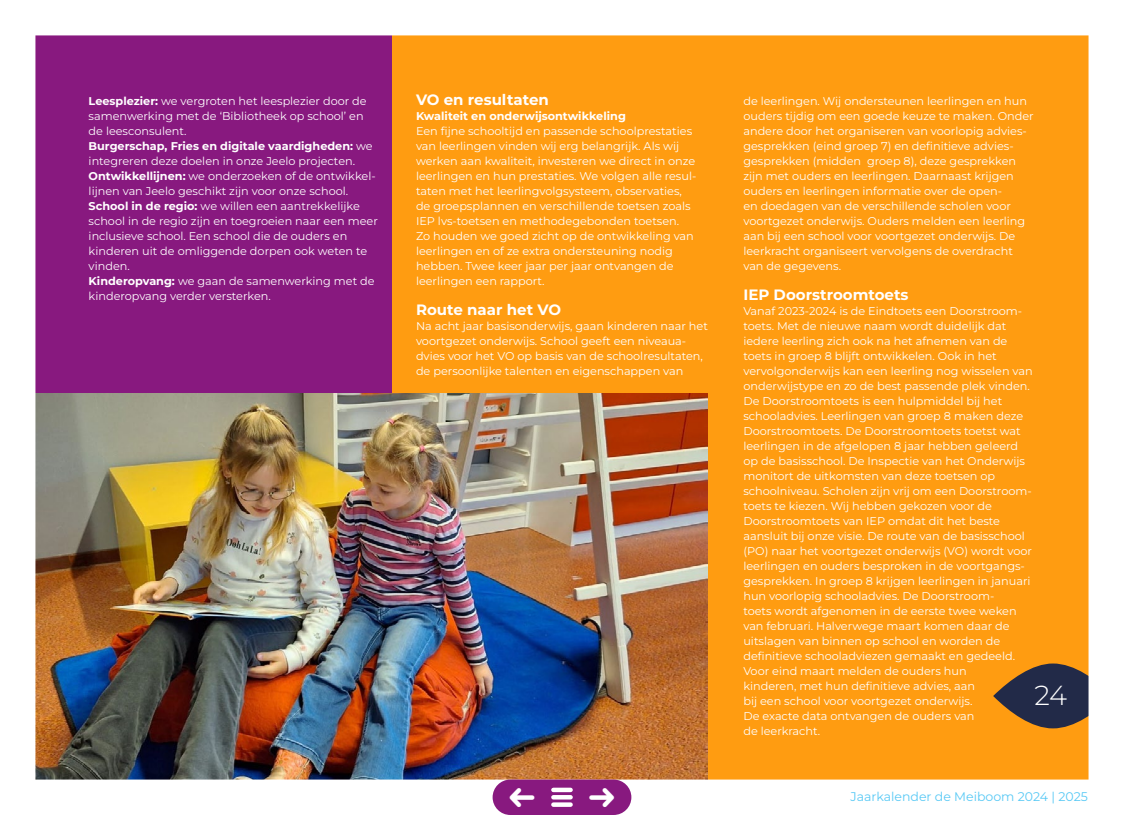
<style>
.page{position:relative;width:1124px;height:815px;background:#fff}
.page>*{position:absolute;margin:0;border:0;box-sizing:border-box;transform-origin:0 0}
.t1{font:300 27.5px "Montserrat";color:#fff}
.subkop_diap{font:700 15px "Montserrat";color:#fff}
.t2{font:12.5px "Montserrat";color:#58c9f5}
.plat_blauw_10_BL{font:11.25px/15px "Montserrat";color:#fff}
.plat_blauw_10_BL-2{font:700 11.25px "Montserrat";color:#fff}
.s1{font-weight:700}
</style>
<div class="page">
<img style="left:35px;top:35px;width:1054px;height:780px">
<div style="left:492px;top:780px;width:139px;height:35px;background:#88197f;border-radius:18px"></div>
<div style="left:1038px;top:758px;width:14px;height:14px;background:#ff9c11"></div>
<div style="left:979px;top:758px;width:14px;height:14px;background:#ff9c11"></div>
<div style="left:1008px;top:758px;width:15px;height:14px;background:#ff9c11"></div>
<svg style="left:71px;top:758px;width:14px;height:14px"></svg>
<div style="left:160px;top:758px;width:15px;height:14px;background:#04051d"></div>
<div style="left:949px;top:758px;width:14px;height:14px;background:#ff9c11"></div>
<svg style="left:250px;top:758px;width:14px;height:14px"></svg>
<div style="left:859px;top:758px;width:14px;height:14px;background:#ff9c11"></div>
<svg style="left:339px;top:758px;width:15px;height:14px"></svg>
<div style="left:770px;top:758px;width:14px;height:14px;background:#ff9c11"></div>
<svg style="left:429px;top:758px;width:14px;height:14px"></svg>
<svg style="left:680px;top:758px;width:14px;height:14px"></svg>
<svg style="left:131px;top:758px;width:14px;height:14px"></svg>
<svg style="left:220px;top:758px;width:14px;height:14px"></svg>
<div style="left:889px;top:758px;width:14px;height:14px;background:#ff9c11"></div>
<svg style="left:310px;top:758px;width:14px;height:14px"></svg>
<div style="left:799px;top:758px;width:15px;height:14px;background:#ff9c11"></div>
<svg style="left:399px;top:758px;width:14px;height:14px"></svg>
<div style="left:710px;top:758px;width:14px;height:14px;background:#ff9c11"></div>
<svg style="left:489px;top:758px;width:14px;height:14px"></svg>
<svg style="left:620px;top:758px;width:15px;height:14px"></svg>
<svg style="left:101px;top:758px;width:14px;height:14px"></svg>
<svg style="left:190px;top:758px;width:14px;height:14px"></svg>
<div style="left:919px;top:758px;width:14px;height:14px;background:#ff9c11"></div>
<svg style="left:280px;top:758px;width:14px;height:14px"></svg>
<div style="left:829px;top:758px;width:14px;height:14px;background:#ff9c11"></div>
<svg style="left:369px;top:758px;width:14px;height:14px"></svg>
<div style="left:740px;top:758px;width:14px;height:14px;background:#ff9c11"></div>
<svg style="left:459px;top:758px;width:14px;height:14px"></svg>
<svg style="left:650px;top:758px;width:14px;height:14px"></svg>
<svg style="left:526px;top:744px;width:71px;height:71px"></svg>
<div style="left:553px;top:53px;width:17px;height:18px;background:#ff9c11;border-radius:50%"></div>
<svg style="left:527px;top:787px;width:7px;height:14px"></svg>
<svg style="left:589px;top:787px;width:7px;height:14px"></svg>
<p class="plat_blauw_10_BL" style="left:89px;top:93px;width:279px"><span class="s1">Leesplezier:</span> we vergroten het leesplezier door de samenwerking met de ‘Bibliotheek op school’ en de leesconsulent.</p>
<p class="plat_blauw_10_BL" style="left:89px;top:138px;width:285px"><span class="s1">Burgerschap, Fries en digitale vaardigheden:</span> we integreren deze doelen in onze Jeelo projecten.</p>
<p class="plat_blauw_10_BL" style="left:89px;top:168px;width:288px"><span class="s1">Ontwikkellijnen:</span> we onderzoeken of de ontwikkel&shy;lijnen van Jeelo geschikt zijn voor onze school.</p>
<p class="plat_blauw_10_BL" style="left:89px;top:198px;width:291px"><span class="s1">School in de regio:</span> we willen een aantrekkelijke school in de regio zijn en toegroeien naar een meer inclusieve school. Een school die de ouders en kinderen uit de omliggende dorpen ook weten te vinden.</p>
<p class="plat_blauw_10_BL" style="left:89px;top:273px;width:287px"><span class="s1">Kinderopvang:</span> we gaan de samenwerking met de kinderopvang verder versterken.</p>
<p class="subkop_diap" style="left:416px;top:89px;width:134px">VO en resultaten</p>
<p class="plat_blauw_10_BL-2" style="left:416px;top:108px;width:211px">Kwaliteit en onderwijsontwikkeling</p>
<p class="plat_blauw_10_BL" style="left:416px;top:123px;width:282px">Een fijne schooltijd en passende schoolprestaties van leerlingen vinden wij erg belangrijk. Als wij werken aan kwaliteit, investeren we direct in onze leerlingen en hun prestaties. We volgen alle resul&shy;taten met het leerlingvolgsysteem, observaties, de groepsplannen en verschillende toetsen zoals IEP lvs-toetsen en methodegebonden toetsen.<br>Zo houden we goed zicht op de ontwikkeling van leerlingen en of ze extra ondersteuning nodig hebben. Twee keer jaar per jaar ontvangen de leerlingen een rapport.</p>
<p class="subkop_diap" style="left:416px;top:299px;width:146px">Route naar het VO</p>
<p class="plat_blauw_10_BL" style="left:416px;top:318px;width:293px">Na acht jaar basisonderwijs, gaan kinderen naar het voortgezet onderwijs. School geeft een niveaua&shy;dvies voor het VO op basis van de schoolresultaten, de persoonlijke talenten en eigenschappen van</p>
<p class="plat_blauw_10_BL" style="left:743px;top:93px;width:292px">de leerlingen. Wij ondersteunen leerlingen en hun ouders tijdig om een goede keuze te maken. Onder andere door het organiseren van voorlopig advies&shy;gesprekken (eind groep 7) en definitieve advies&shy;gesprekken (midden groep 8), deze gesprekken zijn met ouders en leerlingen. Daarnaast krijgen ouders en leerlingen informatie over de open-<br>en doedagen van de verschillende scholen voor voortgezet onderwijs. Ouders melden een leerling aan bij een school voor voortgezet onderwijs. De leerkracht organiseert vervolgens de overdracht van de gegevens.</p>
<p class="subkop_diap" style="left:743px;top:284px;width:166px">IEP Doorstroomtoets</p>
<p class="plat_blauw_10_BL" style="left:743px;top:303px;width:291px">Vanaf 2023-2024 is de Eindtoets een Doorstroom&shy;toets. Met de nieuwe naam wordt duidelijk dat iedere leerling zich ook na het afnemen van de toets in groep 8 blijft ontwikkelen. Ook in het vervolgonderwijs kan een leerling nog wisselen van onderwijstype en zo de best passende plek vinden.<br>De Doorstroomtoets is een hulpmiddel bij het schooladvies. Leerlingen van groep 8 maken deze Doorstroomtoets. De Doorstroomtoets toetst wat leerlingen in de afgelopen 8 jaar hebben geleerd op de basisschool. De Inspectie van het Onderwijs monitort de uitkomsten van deze toetsen op schoolniveau. Scholen zijn vrij om een Doorstroom&shy;toets te kiezen. Wij hebben gekozen voor de Doorstroomtoets van IEP omdat dit het beste aansluit bij onze visie. De route van de basisschool (PO) naar het voortgezet onderwijs (VO) wordt voor leerlingen en ouders besproken in de voortgangs&shy;gesprekken. In groep 8 krijgen leerlingen in januari hun voorlopig schooladvies. De Doorstroom-<br>toets wordt afgenomen in de eerste twee weken van februari. Halverwege maart komen daar de uitslagen van binnen op school en worden de definitieve schooladviezen gemaakt en gedeeld.<br>Voor eind maart melden de ouders hun<br>kinderen, met hun definitieve advies, aan<br>bij een school voor voortgezet onderwijs.<br>De exacte data ontvangen de ouders van<br>de leerkracht.</p>
<p class="plat_blauw_10_BL" style="left:707px;top:678px;width:252px">*Bij een dubbel advies moet de school voor voortgezet onderwijs een lee ling plaatsen binnen het hoogst gegeven advies, wanneer</p>
<h1 class="t1" style="left:1034px;top:677px;width:34px">24</h1>
<p class="t2" style="left:850px;top:788px;width:239px">Jaarkalender de Meiboom 2024 | 2025</p>
</div>
